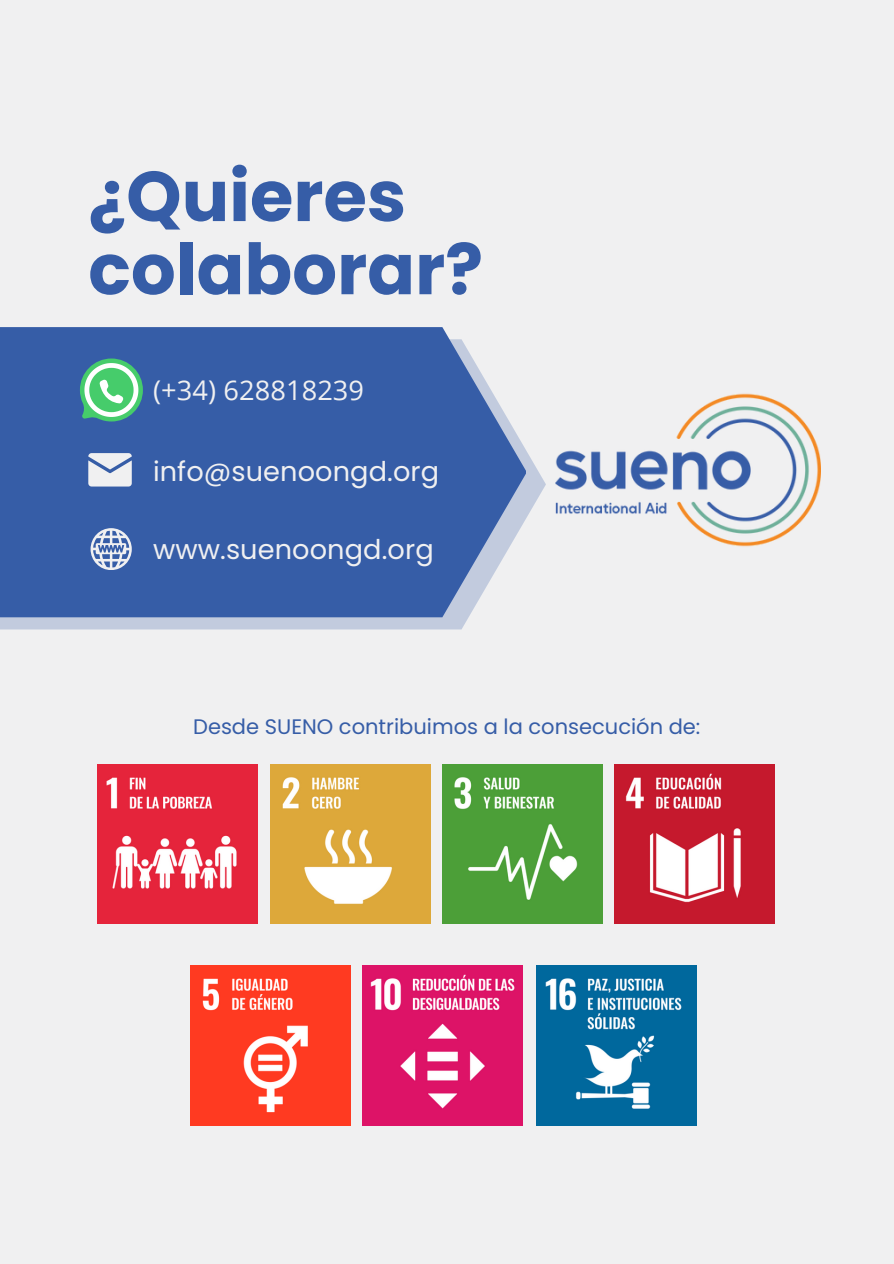
<style>
.page{position:relative;width:894px;height:1264px;background:#fff}
.page>*{position:absolute;margin:0;border:0;box-sizing:border-box;transform-origin:0 0}
.t1{font:700 70.35px/73.2px "Poppins";color:#365da7}
.t2{font:27.15px "Poppins";letter-spacing:.005em;color:#f0f0f1}
.t3{font:27.15px "Open Sans";letter-spacing:.005em;color:#f0f0f1}
.t4{font:21px "Poppins";color:#365da7}
</style>
<div class="page">
<div style="left:0;top:0;width:893px;height:1263px;background:#f0f0f1"></div>
<svg style="left:0;top:450px;width:546px;height:179px;fill:#c2cbde"></svg>
<svg style="left:0;top:327px;width:526px;height:290px;background:#4468ac"></svg>
<svg style="left:88px;top:453px;width:44px;height:33px"></svg>
<svg style="left:90px;top:528px;width:42px;height:42px"></svg>
<img style="left:555px;top:393px;width:264px;height:154px">
<svg style="left:80px;top:358px;width:63px;height:63px"></svg>
<img style="left:190px;top:965px;width:160px;height:160px">
<img style="left:98px;top:764px;width:160px;height:159px">
<img style="left:270px;top:764px;width:160px;height:159px">
<img style="left:442px;top:764px;width:160px;height:159px">
<img style="left:614px;top:764px;width:160px;height:159px">
<img style="left:536px;top:965px;width:160px;height:160px">
<img style="left:362px;top:965px;width:160px;height:160px">
<p class="t1" style="left:88px;top:160px;width:396px">¿Quieres colaborar?</p>
<p class="t3" style="left:153px;top:371px;width:212px">(+34) 628818239</p>
<p class="t2" style="left:153px;top:452px;width:287px">info@suenoongd.org</p>
<p class="t2" style="left:153px;top:530px;width:282px">www.suenoongd.org</p>
<p class="t4" style="left:193px;top:711px;width:508px">Desde SUENO contribuimos a la consecución de:</p>
</div>
